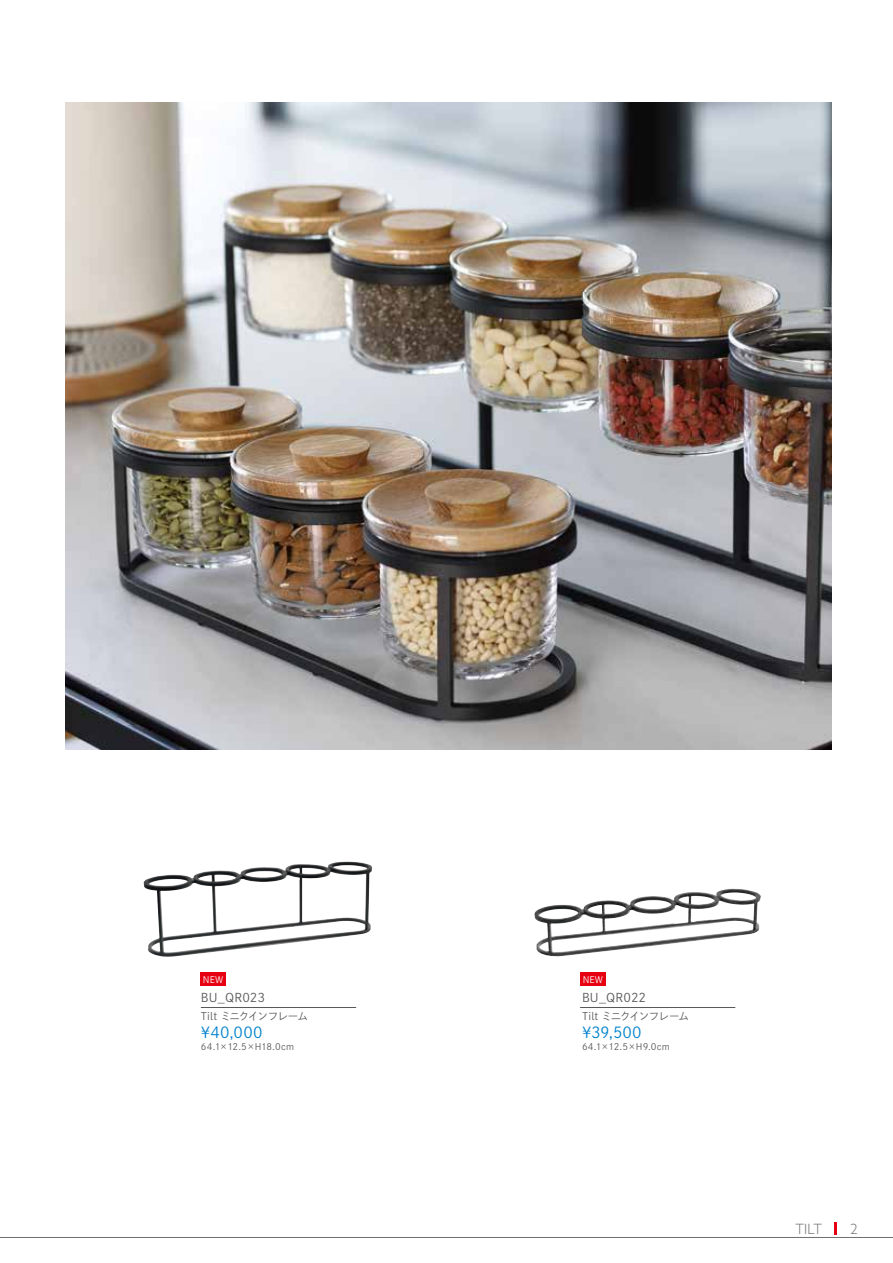
<style>
.page{position:relative;width:893px;height:1263px;background:#fff}
.page>*{position:absolute;margin:0;border:0;box-sizing:border-box;transform-origin:0 0}
.t1{font:15px "DNP Shuei Go Kin Std L";letter-spacing:.02em;color:#0081cc}
.t2{font:300 15px "Gill Sans Nova";color:#727171}
.t3{font:12px "DNP Shuei Go Kin Std L";letter-spacing:.01em;color:#595757}
.t4{font:10.5px "DNP Shuei Go Kin Std L";letter-spacing:-.08em;color:#595757}
.t5{font:9px "DNP Shuei Go Kin Std L";letter-spacing:-.005em;color:#595757}
.t6{font:9px "DNP Shuei Go Kin Std L";letter-spacing:.02em;color:#595757}
.t7{font:9px "DNP Shuei Go Kin Std L";color:#fff}
</style>
<div class="page">
<img style="left:66px;top:102px;width:765px;height:647px">
<img style="left:281px;top:861px;width:67px;height:9px">
<img style="left:678px;top:889px;width:53px;height:7px">
<hr style="left:0;top:1237px;width:893px;height:1px;background:#727171">
<hr style="left:201px;top:1007px;width:155px;height:1px;background:#595757">
<hr style="left:580px;top:1007px;width:155px;height:1px;background:#595757">
<div style="left:201px;top:972px;width:25px;height:14px;background:#e60012"></div>
<div style="left:581px;top:972px;width:25px;height:14px;background:#e60012"></div>
<svg style="left:835px;top:1222px;width:2px;height:13px"></svg>
<p class="t7" style="left:203px;top:973px;width:22px">NEW</p>
<p class="t7" style="left:583px;top:973px;width:22px">NEW</p>
<p class="t3" style="left:201px;top:989px;width:66px">BU_QR023</p>
<p class="t4" style="left:201px;top:1009px;width:109px">Tilt ミニクインフレーム</p>
<h1 class="t1" style="left:201px;top:1022px;width:63px">¥40,000</h1>
<p class="t5" style="left:201px;top:1040px;width:95px">64.1×12.5×H18.0cm</p>
<p class="t3" style="left:582px;top:989px;width:66px">BU_QR022</p>
<p class="t4" style="left:582px;top:1009px;width:109px">Tilt ミニクインフレーム</p>
<h1 class="t1" style="left:582px;top:1022px;width:61px">¥39,500</h1>
<p class="t6" style="left:582px;top:1040px;width:89px">64.1×12.5×H9.0cm</p>
<h1 class="t2" style="left:795px;top:1219px;width:28px">TILT</h1>
<h1 class="t2" style="left:850px;top:1219px;width:9px">2</h1>
</div>
